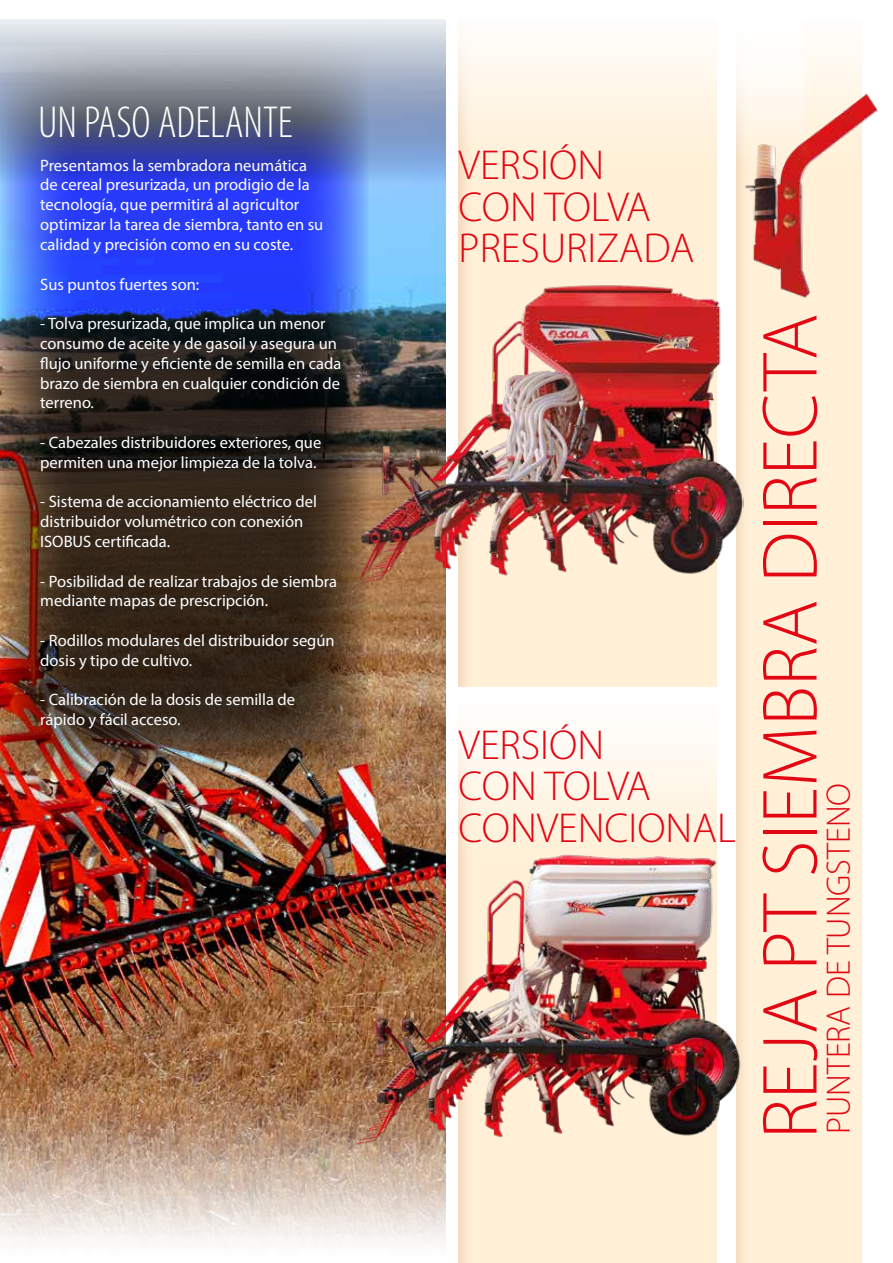
<style>
.page{position:relative;width:893px;height:1263px;background:#fff}
.page>*{position:absolute;margin:0;border:0;box-sizing:border-box;transform-origin:0 0}
.t1{font:300 78.9px "Myriad Pro";color:#e30613}
.t2{font:300 condensed 45px "Myriad Pro";color:#fff}
.t3{font:300 42px/41.4px "Myriad Pro";color:#e30613}
.t4{font:300 33.9px "Myriad Pro";color:#e30613}
.t5{font:16.5px/19.8px "Myriad Pro";color:#fff}
</style>
<div class="page">
<img style="left:0;top:271px;width:445px;height:784px">
<div style="left:735px;top:0;width:128px;height:1263px;background:#fff0d7"></div>
<div style="left:458px;top:0;width:259px;height:1263px;background:#fff0d7"></div>
<img style="left:1px;top:271px;width:368px;height:503px">
<img style="left:0;top:18px;width:717px;height:253px">
<img style="left:735px;top:18px;width:128px;height:73px">
<img style="left:458px;top:687px;width:259px;height:155px">
<div style="left:0;top:0;width:893px;height:18px;background:#fff"></div>
<img style="left:0;top:1055px;width:446px;height:188px">
<img style="left:735px;top:91px;width:143px;height:214px">
<img style="left:320px;top:282px;width:424px;height:310px">
<img style="left:335px;top:842px;width:407px;height:312px">
<h2 class="t2" style="left:38px;top:95px;width:256px">UN PASO ADELANTE</h2>
<p class="t5" style="left:40px;top:155px;width:285px">Presentamos la sembradora neumática de cereal presurizada, un prodigio de la tecnología, que permitirá al agricultor optimizar la tarea de siembra, tanto en su calidad y precisión como en su coste.</p>
<p class="t5" style="left:40px;top:274px;width:161px">Sus puntos fuertes son:</p>
<p class="t5" style="left:40px;top:313px;width:303px">- Tolva presurizada, que implica un menor consumo de aceite y de gasoil y asegura un flujo uniforme y eficiente de semilla en cada brazo de siembra en cualquier condición de terreno.</p>
<p class="t5" style="left:40px;top:432px;width:283px">- Cabezales distribuidores exteriores, que permiten una mejor limpieza de la tolva.</p>
<p class="t5" style="left:40px;top:492px;width:278px">- Sistema de accionamiento eléctrico del distribuidor volumétrico con conexión<br>ISOBUS certificada.</p>
<p class="t5" style="left:40px;top:571px;width:298px">- Posibilidad de realizar trabajos de siembra mediante mapas de prescripción.</p>
<p class="t5" style="left:40px;top:630px;width:296px">- Rodillos modulares del distribuidor según dosis y tipo de cultivo.</p>
<p class="t5" style="left:40px;top:690px;width:256px">- Calibración de la dosis de semilla de rápido y fácil acceso.</p>
<h3 class="t3" style="left:459px;top:144px;width:237px">VERSIÓN<br>CON TOLVA<br>PRESURIZADA</h3>
<h3 class="t3" style="left:459px;top:724px;width:279px">VERSIÓN<br>CON TOLVA<br>CONVENCIONAL</h3>
<h1 class="t1" style="left:743px;top:1139px;width:827px;rotate:-90deg">REJA PT SIEMBRA DIRECTA</h1>
<h3 class="t4" style="left:818px;top:1134px;width:353px;rotate:-90deg">PUNTERA DE TUNGSTENO</h3>
</div>
